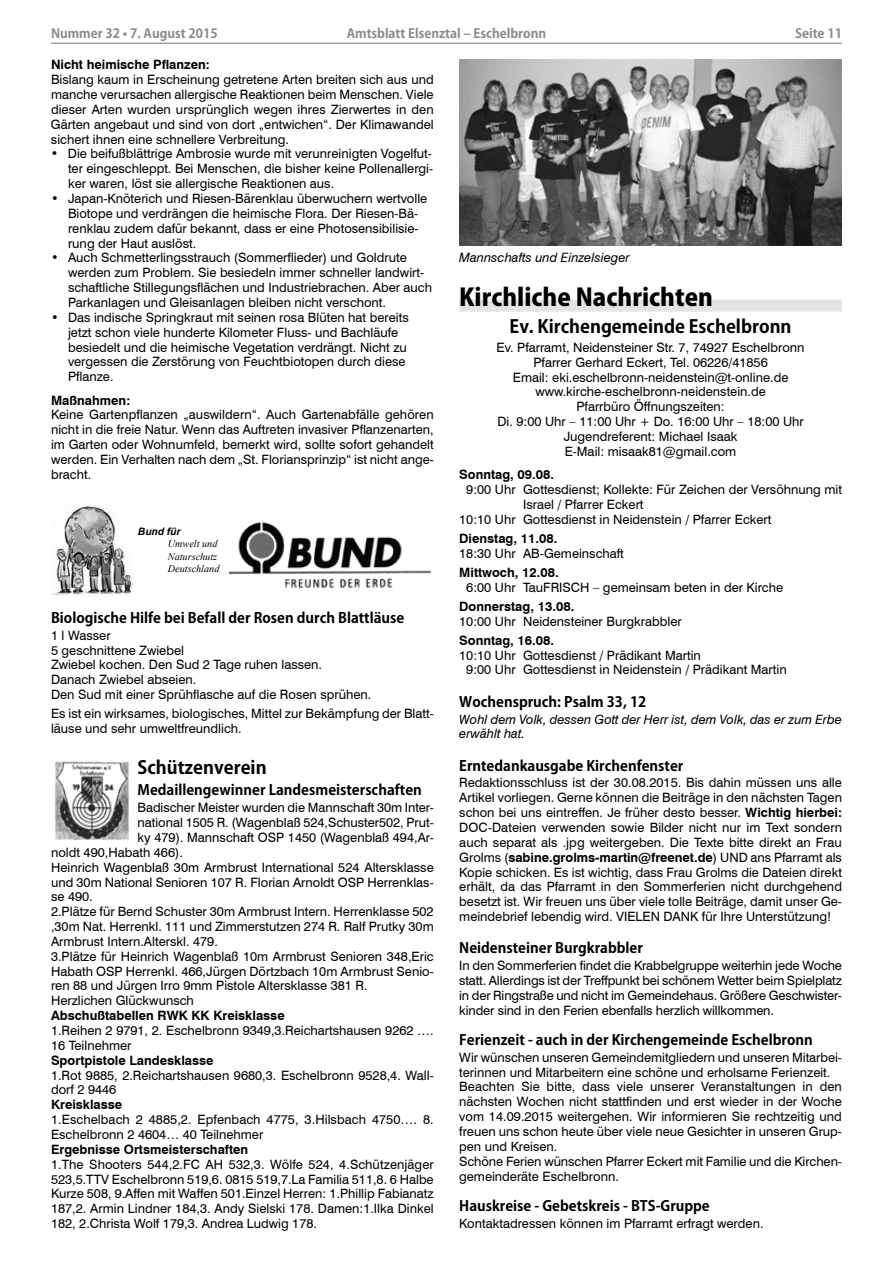
<style>
.page{position:relative;width:893px;height:1263px;background:#fff}
.page>*{position:absolute;margin:0;border:0;box-sizing:border-box;transform-origin:0 0}
.t1{font:800 24px "Koz Go Pro";color:#000}
.t2{font:700 18px "Koz Go Pro";color:#000}
.t3{font:700 14.25px "Koz Go Pro";color:#000}
.t4{font:12.9px/14.9px "Swiss 721 BT";color:#000}
.t5{font:700 12.9px "Swiss 721 BT";color:#000}
.t6{font:italic 12.9px/14.9px "Swiss 721 BT";color:#000}
.t7{font:700 12.75px "Koz Go Pro";color:#8a8a8a}
.t8{font:italic 10.2px/12.3px "Times New Roman";color:#000}
.t9{font:italic 700 10.2px "Arial";color:#000}
.s1{font-weight:700}
</style>
<div class="page">
<hr style="left:51px;top:43px;width:791px;height:1px;background:#9f9f9f">
<img style="left:54px;top:761px;width:75px;height:79px">
<img style="left:229px;top:521px;width:202px;height:68px">
<img style="left:53px;top:506px;width:80px;height:90px">
<div style="left:459px;top:300px;width:383px;height:12px;background:#e4e4e4"></div>
<img style="left:459px;top:60px;width:383px;height:186px">
<p class="t7" style="left:51px;top:25px;width:168px">Nummer 32 • 7. August 2015</p>
<p class="t7" style="left:347px;top:25px;width:201px">Amtsblatt Elsenztal – Eschelbronn</p>
<p class="t7" style="left:795px;top:25px;width:48px">Seite 11</p>
<p class="t5" style="left:51px;top:56px;width:160px">Nicht heimische Pflanzen:</p>
<p class="t4" style="left:51px;top:72px;width:384px;text-align:justify">Bislang kaum in Erscheinung getretene Arten breiten sich aus und manche verursachen allergische Reaktionen beim Menschen. Viele dieser Arten wurden ursprünglich wegen ihres Zierwertes in den Gärten angebaut und sind von dort „entwichen“. Der Klimawandel sichert ihnen eine schnellere Verbreitung.</p>
<p class="t4" style="left:68px;top:146px;width:367px;text-align:justify;text-indent:-17px">• Die beifußblättrige Ambrosie wurde mit verunreinigten Vogelfut&shy;ter eingeschleppt. Bei Menschen, die bisher keine Pollenallergi&shy;ker waren, löst sie allergische Reaktionen aus.</p>
<p class="t4" style="left:68px;top:190px;width:361px;text-indent:-17px">• Japan-Knöterich und Riesen-Bärenklau überwuchern wertvolle Biotope und verdrängen die heimische Flora. Der Riesen-Bä&shy;renklau zudem dafür bekannt, dass er eine Photosensibilisie&shy;rung der Haut auslöst.</p>
<p class="t4" style="left:68px;top:250px;width:365px;text-indent:-17px">• Auch Schmetterlingsstrauch (Sommerflieder) und Goldrute werden zum Problem. Sie besiedeln immer schneller landwirt&shy;schaftliche Stillegungsflächen und Industriebrachen. Aber auch Parkanlagen und Gleisanlagen bleiben nicht verschont.</p>
<p class="t4" style="left:68px;top:309px;width:342px;text-indent:-17px">• Das indische Springkraut mit seinen rosa Blüten hat bereits jetzt schon viele hunderte Kilometer Fluss- und Bachläufe besiedelt und die heimische Vegetation verdrängt. Nicht zu vergessen die Zerstörung von Feuchtbiotopen durch diese Pflanze.</p>
<p class="t5" style="left:51px;top:391px;width:81px">Maßnahmen:</p>
<p class="t4" style="left:51px;top:407px;width:384px;text-align:justify">Keine Gartenpflanzen „auswildern“. Auch Gartenabfälle gehören nicht in die freie Natur. Wenn das Auftreten invasiver Pflanzenarten, im Garten oder Wohnumfeld, bemerkt wird, sollte sofort gehandelt werden. Ein Verhalten nach dem „St. Floriansprinzip“ ist nicht ange&shy;bracht.</p>
<p class="t6" style="left:459px;top:250px;width:172px">Mannschafts und Einzelsieger</p>
<h1 class="t1" style="left:459px;top:282px;width:255px">Kirchliche Nachrichten</h1>
<h2 class="t2" style="left:510px;top:315px;width:283px">Ev. Kirchengemeinde Eschelbronn</h2>
<p class="t4" style="left:497px;top:339px;width:309px;text-align:center">Ev. Pfarramt, Neidensteiner Str. 7, 74927 Eschelbronn Pfarrer Gerhard Eckert, Tel. 06226/41856<br>Email: eki.eschelbronn-neidenstein@t-online.de www.kirche-eschelbronn-neidenstein.de<br>Pfarrbüro Öffnungszeiten:<br>Di. 9:00 Uhr – 11:00 Uhr + Do. 16:00 Uhr – 18:00 Uhr Jugendreferent: Michael Isaak<br>E-Mail: misaak81@gmail.com</p>
<p class="t5" style="left:459px;top:466px;width:96px">Sonntag, 09.08.</p>
<p class="t4" style="left:466px;top:482px;width:377px">9:00 Uhr Gottesdienst; Kollekte: Für Zeichen der Versöhnung mit</p>
<p class="t4" style="left:523px;top:496px;width:122px">Israel / Pfarrer Eckert</p>
<p class="t4" style="left:459px;top:511px;width:314px">10:10 Uhr Gottesdienst in Neidenstein / Pfarrer Eckert</p>
<p class="t5" style="left:459px;top:529px;width:100px">Dienstag, 11.08.</p>
<p class="t4" style="left:459px;top:545px;width:166px">18:30 Uhr AB-Gemeinschaft</p>
<p class="t5" style="left:459px;top:563px;width:101px">Mittwoch, 12.08.</p>
<p class="t4" style="left:466px;top:579px;width:318px">6:00 Uhr TauFRISCH – gemeinsam beten in der Kirche</p>
<p class="t5" style="left:459px;top:597px;width:117px">Donnerstag, 13.08.</p>
<p class="t4" style="left:459px;top:613px;width:224px">10:00 Uhr Neidensteiner Burgkrabbler</p>
<p class="t5" style="left:459px;top:631px;width:96px">Sonntag, 16.08.</p>
<p class="t4" style="left:466px;top:647px;width:322px;text-indent:-7px">10:10 Uhr Gottesdienst / Prädikant Martin<br>9:00 Uhr Gottesdienst in Neidenstein / Prädikant Martin</p>
<p class="t3" style="left:459px;top:692px;width:189px">Wochenspruch: Psalm 33, 12</p>
<p class="t6" style="left:459px;top:711px;width:384px">Wohl dem Volk, dessen Gott der Herr ist, dem Volk, das er zum Erbe erwählt hat.</p>
<p class="t3" style="left:459px;top:756px;width:226px">Erntedankausgabe Kirchenfenster</p>
<p class="t4" style="left:459px;top:775px;width:384px;text-align:justify">Redaktionsschluss ist der 30.08.2015. Bis dahin müssen uns alle Artikel vorliegen. Gerne können die Beiträge in den nächsten Tagen schon bei uns eintreffen. Je früher desto besser. <span class="s1">Wichtig hierbei:<br></span>DOC-Dateien verwenden sowie Bilder nicht nur im Text sondern auch separat als .jpg weitergeben. Die Texte bitte direkt an Frau Grolms (<span class="s1">sabine.grolms-martin@freenet.de</span>) UND ans Pfarramt als Kopie schicken. Es ist wichtig, dass Frau Grolms die Dateien direkt erhält, da das Pfarramt in den Sommerferien nicht durchgehend besetzt ist. Wir freuen uns über viele tolle Beiträge, damit unser Ge&shy;meindebrief lebendig wird. VIELEN DANK für Ihre Unterstützung!</p>
<p class="t3" style="left:459px;top:939px;width:185px">Neidensteiner Burgkrabbler</p>
<p class="t4" style="left:459px;top:958px;width:384px;text-align:justify">In den Sommerferien findet die Krabbelgruppe weiterhin jede Woche statt. Allerdings ist der Treffpunkt bei schönem Wetter beim Spielplatz in der Ringstraße und nicht im Gemeindehaus. Größere Geschwister&shy;kinder sind in den Ferien ebenfalls herzlich willkommen.</p>
<p class="t3" style="left:459px;top:1030px;width:355px">Ferienzeit - auch in der Kirchengemeinde Eschelbronn</p>
<p class="t4" style="left:459px;top:1049px;width:384px">Wir wünschen unseren Gemeindemitgliedern und unseren Mitarbei&shy;terinnen und Mitarbeitern eine schöne und erholsame Ferienzeit.<br>Beachten Sie bitte, dass viele unserer Veranstaltungen in den nächsten Wochen nicht stattfinden und erst wieder in der Woche vom 14.09.2015 weitergehen. Wir informieren Sie rechtzeitig und freuen uns schon heute über viele neue Gesichter in unseren Grup&shy;pen und Kreisen.<br>Schöne Ferien wünschen Pfarrer Eckert mit Familie und die Kirchen&shy;gemeinderäte Eschelbronn.</p>
<p class="t3" style="left:459px;top:1196px;width:252px">Hauskreise - Gebetskreis - BTS-Gruppe</p>
<p class="t4" style="left:459px;top:1215px;width:306px">Kontaktadressen können im Pfarramt erfragt werden.</p>
<p class="t9" style="left:138px;top:525px;width:44px">Bund für</p>
<p class="t8" style="left:168px;top:537px;width:53px">Umwelt und<br>Naturschutz<br>Deutschland</p>
<p class="t3" style="left:51px;top:608px;width:355px">Biologische Hilfe bei Befall der Rosen durch Blattläuse</p>
<p class="t4" style="left:51px;top:627px;width:322px">1 l Wasser<br>5 geschnittene Zwiebel<br>Zwiebel kochen. Den Sud 2 Tage ruhen lassen.<br>Danach Zwiebel abseien.<br>Den Sud mit einer Sprühflasche auf die Rosen sprühen.</p>
<p class="t4" style="left:51px;top:706px;width:384px">Es ist ein wirksames, biologisches, Mittel zur Bekämpfung der Blatt&shy;läuse und sehr umweltfreundlich.</p>
<h2 class="t2" style="left:138px;top:755px;width:131px">Schützenverein</h2>
<p class="t3" style="left:138px;top:781px;width:286px">Medaillengewinner Landesmeisterschaften</p>
<p class="t4" style="left:138px;top:800px;width:298px">Badischer Meister wurden die Mannschaft 30m Inter-</p>
<p class="t4" style="left:138px;top:815px;width:298px">national 1505 R. (Wagenblaß 524,Schuster502, Prut-</p>
<p class="t4" style="left:138px;top:829px;width:298px">ky 479). Mannschaft OSP 1450 (Wagenblaß 494,Ar-</p>
<p class="t4" style="left:51px;top:844px;width:133px">noldt 490,Habath 466).</p>
<p class="t4" style="left:51px;top:859px;width:384px">Heinrich Wagenblaß 30m Armbrust International 524 Altersklasse</p>
<p class="t4" style="left:51px;top:874px;width:384px">und 30m National Senioren 107 R. Florian Arnoldt OSP Herrenklas-</p>
<p class="t4" style="left:51px;top:889px;width:43px">se 490.</p>
<p class="t4" style="left:51px;top:904px;width:384px">2.Plätze für Bernd Schuster 30m Armbrust Intern. Herrenklasse 502</p>
<p class="t4" style="left:51px;top:918px;width:384px">,30m Nat. Herrenkl. 111 und Zimmerstutzen 274 R. Ralf Prutky 30m</p>
<p class="t4" style="left:51px;top:933px;width:168px">Armbrust Intern.Alterskl. 479.</p>
<p class="t4" style="left:51px;top:948px;width:384px">3.Plätze für Heinrich Wagenblaß 10m Armbrust Senioren 348,Eric</p>
<p class="t4" style="left:51px;top:963px;width:384px">Habath OSP Herrenkl. 466,Jürgen Dörtzbach 10m Armbrust Senio-</p>
<p class="t4" style="left:51px;top:978px;width:318px">ren 88 und Jürgen Irro 9mm Pistole Altersklasse 381 R.</p>
<p class="t4" style="left:51px;top:993px;width:144px">Herzlichen Glückwunsch</p>
<p class="t5" style="left:51px;top:1007px;width:235px">Abschußtabellen RWK KK Kreisklasse</p>
<p class="t4" style="left:51px;top:1022px;width:384px">1.Reihen 2 9791, 2. Eschelbronn 9349,3.Reichartshausen 9262 ….<br>16 Teilnehmer</p>
<p class="t5" style="left:51px;top:1051px;width:164px">Sportpistole Landesklasse</p>
<p class="t4" style="left:51px;top:1067px;width:384px">1.Rot 9885, 2.Reichartshausen 9680,3. Eschelbronn 9528,4. Wall&shy;dorf 2 9446</p>
<p class="t5" style="left:51px;top:1096px;width:73px">Kreisklasse</p>
<p class="t4" style="left:51px;top:1112px;width:384px">1.Eschelbach 2 4885,2. Epfenbach 4775, 3.Hilsbach 4750…. 8.<br>Eschelbronn 2 4604… 40 Teilnehmer</p>
<p class="t5" style="left:51px;top:1140px;width:199px">Ergebnisse Ortsmeisterschaften</p>
<p class="t4" style="left:51px;top:1156px;width:384px;text-align:justify">1.The Shooters 544,2.FC AH 532,3. Wölfe 524, 4.Schützenjäger 523,5.TTV Eschelbronn 519,6. 0815 519,7.La Familia 511,8. 6 Halbe Kurze 508, 9.Affen mit Waffen 501.Einzel Herren: 1.Phillip Fabianatz 187,2. Armin Lindner 184,3. Andy Sielski 178. Damen:1.Ilka Dinkel 182, 2.Christa Wolf 179,3. Andrea Ludwig 178.</p>
</div>
